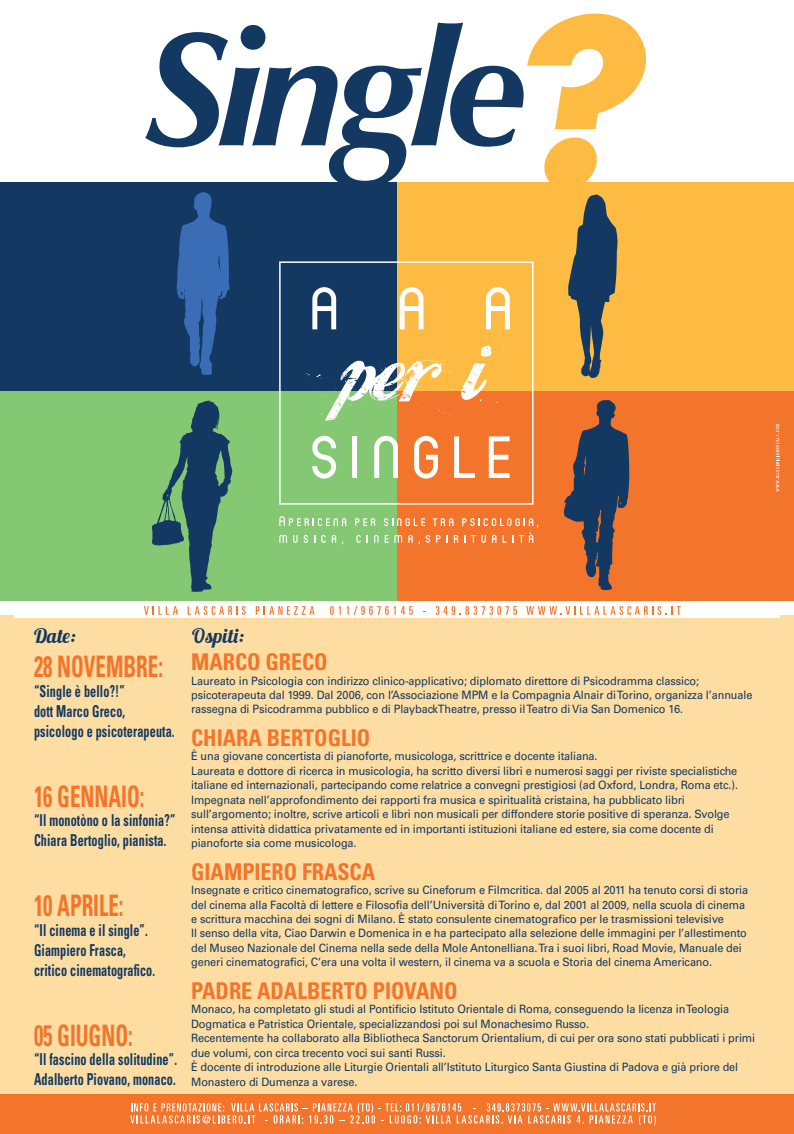
<style>
.page{position:relative;width:794px;height:1134px;background:#fff}
.page>*{position:absolute;margin:0;border:0;box-sizing:border-box;transform-origin:0 0}
.t1{font:700 condensed 29.6px "Univers";color:#f3752c;scale:.71 1}
.t2{font:700 condensed 23.08px "Univers";color:#f3752c;scale:.95 1}
.t3{font:20px "Lobster 1.3";color:#133962}
.t4{font:700 condensed 16.4px "Univers";letter-spacing:.01em;color:#133962;scale:.74 1}
.t5{font:11.52px/14.5px "Univers";letter-spacing:-.01em;color:#133962;scale:.95 1}
</style>
<div class="page">
<div style="left:0;top:616px;width:794px;height:518px;background:#fedda3"></div>
<div style="left:0;top:1095px;width:794px;height:39px;background:#f3752c"></div>
<svg style="left:130px;top:1103px;width:526px;height:22px"></svg>
<div style="left:14px;top:25px;width:765px;height:592px;background:#fff"></div>
<div style="left:396px;top:182px;width:398px;height:210px;background:#fdbb43"></div>
<div style="left:0;top:182px;width:396px;height:210px;background:#133962"></div>
<div style="left:396px;top:391px;width:398px;height:210px;background:#f3752c"></div>
<div style="left:0;top:391px;width:396px;height:210px;background:#85c873"></div>
<svg style="left:145px;top:14px;width:502px;height:578px"></svg>
<svg style="left:776px;top:424px;width:3px;height:67px"></svg>
<svg style="left:144px;top:606px;width:34px;height:9px"></svg>
<svg style="left:188px;top:606px;width:58px;height:9px"></svg>
<svg style="left:256px;top:606px;width:58px;height:9px"></svg>
<svg style="left:330px;top:606px;width:11px;height:9px"></svg>
<svg style="left:347px;top:606px;width:66px;height:9px"></svg>
<svg style="left:436px;top:606px;width:81px;height:9px"></svg>
<svg style="left:526px;top:606px;width:154px;height:9px"></svg>
<p class="t3" style="left:34px;top:623px;width:43px">Date:</p>
<p class="t3" style="left:192px;top:623px;width:54px">Ospiti:</p>
<p class="t1" style="left:34px;top:649px;width:183px">28 NOVEMBRE:</p>
<p class="t4" style="left:34px;top:681px;width:124px">“Single è bello?!”</p>
<p class="t4" style="left:34px;top:701px;width:125px">dott Marco Greco,</p>
<p class="t4" style="left:34px;top:721px;width:191px">psicologo e psicoterapeuta.</p>
<p class="t1" style="left:34px;top:778px;width:157px">16 GENNAIO:</p>
<p class="t4" style="left:34px;top:810px;width:193px">“Il monotòno o la sinfonia?”</p>
<p class="t4" style="left:34px;top:830px;width:181px">Chiara Bertoglio, pianista.</p>
<p class="t1" style="left:34px;top:888px;width:127px">10 APRILE:</p>
<p class="t4" style="left:34px;top:920px;width:155px">“Il cinema e il single”.</p>
<p class="t4" style="left:34px;top:940px;width:126px">Giampiero Frasca,</p>
<p class="t4" style="left:34px;top:960px;width:165px">critico cinematografico.</p>
<p class="t1" style="left:34px;top:1017px;width:141px">05 GIUGNO:</p>
<p class="t4" style="left:34px;top:1049px;width:195px">“Il fascino della solitudine”.</p>
<p class="t4" style="left:34px;top:1069px;width:193px">Adalberto Piovano, monaco.</p>
<p class="t2" style="left:191px;top:648px;width:145px">MARCO GRECO</p>
<p class="t5" style="left:191px;top:673px;width:592px">Laureato in Psicologia con indirizzo clinico-applicativo; diplomato direttore di Psicodramma classico; psicoterapeuta dal 1999. Dal 2006, con l’Associazione MPM e la Compagnia Alnair di Torino, organizza l’annuale rassegna di Psicodramma pubblico e di PlaybackTheatre, presso il Teatro di Via San Domenico 16.</p>
<p class="t2" style="left:191px;top:723px;width:190px">CHIARA BERTOGLIO</p>
<p class="t5" style="left:191px;top:749px;width:429px">È una giovane concertista di pianoforte, musicologa, scrittrice e docente italiana.</p>
<p class="t5" style="left:191px;top:763px;width:577px">Laureata e dottore di ricerca in musicologia, ha scritto diversi libri e numerosi saggi per riviste specialistiche italiane ed internazionali, partecipando come relatrice a convegni prestigiosi (ad Oxford, Londra, Roma etc.).</p>
<p class="t5" style="left:191px;top:792px;width:568px">Impegnata nell’approfondimento dei rapporti fra musica e spiritualità cristaina, ha pubblicato libri sull’argomento; inoltre, scrive articoli e libri non musicali per diffondere storie positive di speranza. Svolge intensa attività didattica privatamente ed in importanti istituzioni italiane ed estere, sia come docente di pianoforte sia come musicologa.</p>
<p class="t2" style="left:191px;top:857px;width:195px">GIAMPIERO FRASCA</p>
<p class="t5" style="left:191px;top:883px;width:588px">Insegnate e critico cinematografico, scrive su Cineforum e Filmcritica. dal 2005 al 2011 ha tenuto corsi di storia del cinema alla Facoltà di lettere e Filosofia dell’Università di Torino e, dal 2001 al 2009, nella scuola di cinema e scrittura macchina dei sogni di Milano. È stato consulente cinematografico per le trasmissioni televisive</p>
<p class="t5" style="left:191px;top:926px;width:586px">Il senso della vita, Ciao Darwin e Domenica in e ha partecipato alla selezione delle immagini per l’allestimento del Museo Nazionale del Cinema nella sede della Mole Antonelliana. Tra i suoi libri, Road Movie, Manuale dei generi cinematografici, C’era una volta il western, il cinema va a scuola e Storia del cinema Americano.</p>
<p class="t2" style="left:191px;top:976px;width:282px">PADRE ADALBERTO PIOVANO</p>
<p class="t5" style="left:191px;top:1002px;width:568px">Monaco, ha completato gli studi al Pontificio Istituto Orientale di Roma, conseguendo la licenza in Teologia<br>Dogmatica e Patristica Orientale, specializzandosi poi sul Monachesimo Russo.</p>
<p class="t5" style="left:191px;top:1031px;width:595px">Recentemente ha collaborato alla Bibliotheca Sanctorum Orientalium, di cui per ora sono stati pubblicati i primi due volumi, con circa trecento voci sui santi Russi.</p>
<p class="t5" style="left:191px;top:1060px;width:577px">È docente di introduzione alle Liturgie Orientali all’Istituto Liturgico Santa Giustina di Padova e già priore del<br>Monastero di Dumenza a varese.</p>
</div>
